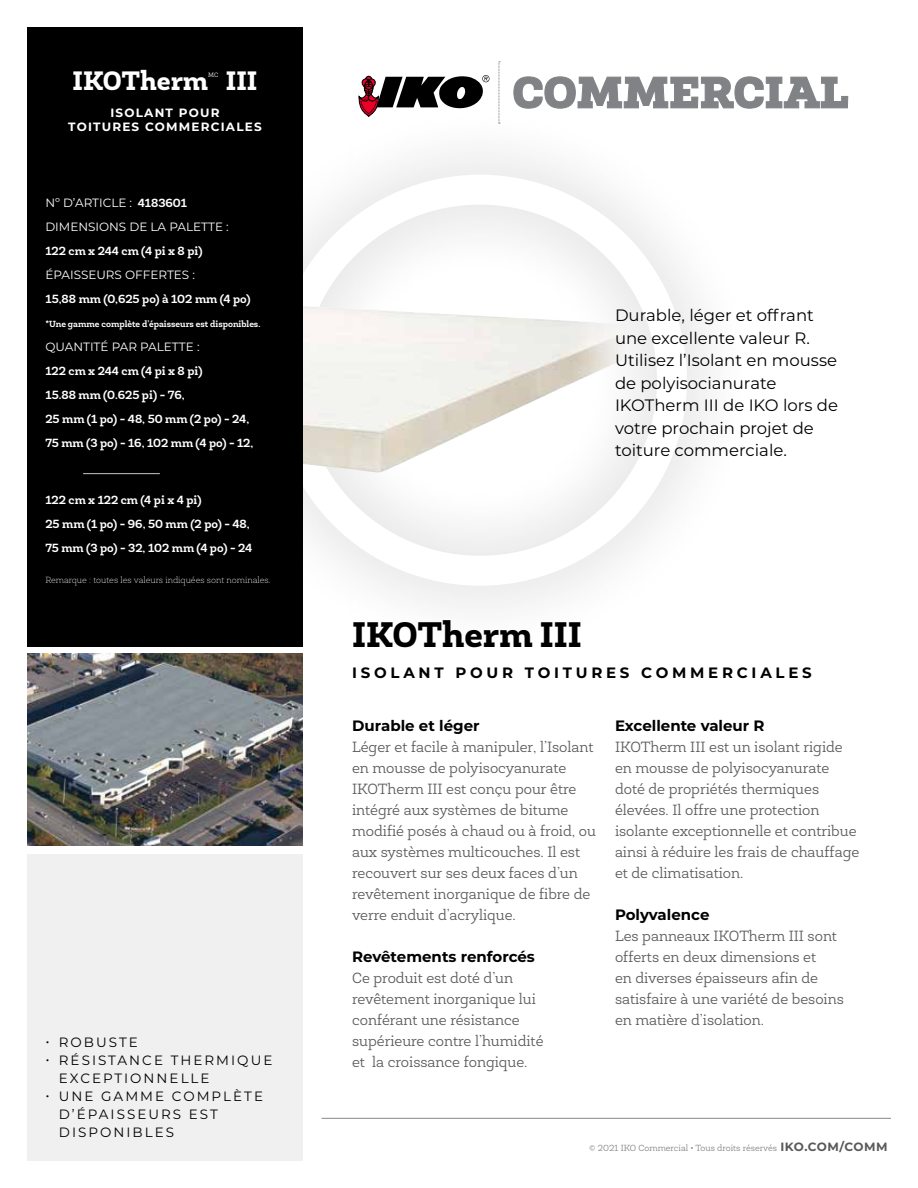
<style>
.page{position:relative;width:918px;height:1188px;background:#fff}
.page>*{position:absolute;margin:0;border:0;box-sizing:border-box;transform-origin:0 0}
.Header_1{font:800 36px "Newslab";color:#000}
.Product_Name{font:800 27px "Newslab";color:#fff}
.Highlight_option_For{font:16.5px/22.5px "Montserrat";color:#000}
.BodyText{font:300 15px/21px "Newslab";color:#58595b}
.Sub-Heads{font:700 15px "Montserrat";color:#000}
.Header_2{font:700 15px "Montserrat";letter-spacing:.25em;color:#000}
.t1{font:13.5px/18px "Montserrat";letter-spacing:.15em;color:#000}
.Specs-GreyWhite{font:700 12px/24px "Newslab";color:#fff}
.Specs-GreyWhite-2{font:12px/24px "Montserrat";color:#fff}
.Product_Description{font:700 12px/13.5px "Montserrat";letter-spacing:.1em;color:#fff;text-align:center}
.t2{font:700 12px "Montserrat";letter-spacing:.04em;color:#58595b}
.Disclaimer_-_White{font:100 9px "Newslab";color:#fff}
.Disclaimer_-_White-2{font:700 9px "Newslab";color:#fff}
.Copyright{font:300 9px "Newslab";color:#808285}
.Product_Name-2{font:300 6.3px "Newslab";color:#fff}
.s1{font-family:"Newslab";font-weight:700}
</style>
<div class="page">
<div style="left:205px;top:107px;width:550px;height:547px;background:#000;opacity:.5"></div>
<div style="left:273px;top:175px;width:414px;height:411px;border:30px solid #fff;border-radius:50%"></div>
<svg style="left:513px;top:76px;width:336px;height:33px"></svg>
<svg style="left:358px;top:75px;width:131px;height:43px"></svg>
<svg style="left:499px;top:62px;width:1px;height:62px"></svg>
<div style="left:27px;top:27px;width:276px;height:619px;background:#000"></div>
<div style="left:27px;top:854px;width:276px;height:307px;background:#f0f0f1"></div>
<hr style="left:322px;top:1118px;width:569px;height:1px;background:#939598">
<img style="left:27px;top:654px;width:276px;height:192px">
<img style="left:303px;top:306px;width:329px;height:167px">
<hr style="left:83px;top:473px;width:77px;height:1px;background:#afb1b4">
<p class="Product_Name" style="left:73px;top:64px;width:137px">IKOTherm</p>
<p class="Product_Name-2" style="left:208px;top:71px;width:12px">MC</p>
<p class="Product_Name" style="left:226px;top:64px;width:33px">III</p>
<p class="Product_Description" style="left:68px;top:105px;width:195px">ISOLANT POUR<br>TOITURES COMMERCIALES</p>
<p class="Specs-GreyWhite-2" style="left:45px;top:191px;width:143px">Nº D’ARTICLE : <span class="s1">4183601</span></p>
<p class="Specs-GreyWhite-2" style="left:45px;top:215px;width:185px">DIMENSIONS DE LA PALETTE :<br><span class="s1">122 cm x 244 cm (4 pi x 8 pi)</span></p>
<p class="Specs-GreyWhite-2" style="left:45px;top:263px;width:151px">ÉPAISSEURS OFFERTES :</p>
<p class="Specs-GreyWhite" style="left:45px;top:287px;width:207px">15,88 mm (0,625 po) à 102 mm (4 po)</p>
<p class="Disclaimer_-_White-2" style="left:45px;top:318px;width:217px">*Une gamme complète d’épaisseurs est disponibles.</p>
<p class="Specs-GreyWhite-2" style="left:45px;top:335px;width:156px">QUANTITÉ PAR PALETTE :</p>
<p class="Specs-GreyWhite" style="left:45px;top:359px;width:159px">122 cm x 244 cm (4 pi x 8 pi)</p>
<p class="Specs-GreyWhite" style="left:45px;top:383px;width:210px">15.88 mm (0.625 pi) - 76,<br>25 mm (1 po) - 48, 50 mm (2 po) - 24,<br>75 mm (3 po) - 16, 102 mm (4 po) - 12,</p>
<p class="Specs-GreyWhite" style="left:45px;top:488px;width:158px">122 cm x 122 cm (4 pi x 4 pi)</p>
<p class="Specs-GreyWhite" style="left:45px;top:512px;width:206px">25 mm (1 po) - 96, 50 mm (2 po) - 48,</p>
<p class="Specs-GreyWhite" style="left:45px;top:536px;width:209px">75 mm (3 po) - 32, 102 mm (4 po) - 24</p>
<p class="Disclaimer_-_White" style="left:45px;top:574px;width:227px">Remarque : toutes les valeurs indiquées sont nominales.</p>
<p class="t1" style="left:45px;top:1033px;width:94px">• ROBUSTE</p>
<p class="t1" style="left:59px;top:1051px;width:215px;text-indent:-14px">• RÉSISTANCE THERMIQUE<br>EXCEPTIONNELLE</p>
<p class="t1" style="left:59px;top:1087px;width:206px;text-indent:-14px">• UNE GAMME COMPLÈTE<br>D’ÉPAISSEURS EST<br>DISPONIBLES</p>
<p class="Highlight_option_For" style="left:615px;top:303px;width:225px">Durable, léger et offrant une excellente valeur R.<br>Utilisez l’Isolant en mousse de polyisocianurate<br>IKOTherm III de IKO lors de votre prochain projet de toiture commerciale.</p>
<p class="Header_1" style="left:352px;top:611px;width:231px">IKOTherm III</p>
<p class="Header_2" style="left:352px;top:662px;width:461px">ISOLANT POUR TOITURES COMMERCIALES</p>
<p class="Sub-Heads" style="left:352px;top:714px;width:129px">Durable et léger</p>
<p class="BodyText" style="left:352px;top:736px;width:245px">Léger et facile à manipuler, l’Isolant en mousse de polyisocyanurate<br>IKOTherm III est conçu pour être intégré aux systèmes de bitume modifié posés à chaud ou à froid, ou aux systèmes multicouches. Il est recouvert sur ses deux faces d’un revêtement inorganique de fibre de verre enduit d’acrylique.</p>
<p class="Sub-Heads" style="left:352px;top:945px;width:184px">Revêtements renforcés</p>
<p class="BodyText" style="left:352px;top:967px;width:193px">Ce produit est doté d’un revêtement inorganique lui conférant une résistance supérieure contre l’humidité et la croissance fongique.</p>
<p class="Sub-Heads" style="left:615px;top:714px;width:151px">Excellente valeur R</p>
<p class="BodyText" style="left:615px;top:736px;width:246px">IKOTherm III est un isolant rigide en mousse de polyisocyanurate doté de propriétés thermiques élevées. Il offre une protection isolante exceptionnelle et contribue ainsi à réduire les frais de chauffage et de climatisation.</p>
<p class="Sub-Heads" style="left:615px;top:903px;width:96px">Polyvalence</p>
<p class="BodyText" style="left:615px;top:925px;width:230px">Les panneaux IKOTherm III sont offerts en deux dimensions et<br>en diverses épaisseurs afin de satisfaire à une variété de besoins en matière d’isolation.</p>
<p class="t2" style="left:780px;top:1138px;width:109px">IKO.COM/COMM</p>
<p class="Copyright" style="left:589px;top:1142px;width:189px">© 2021 IKO Commercial • Tous droits réservés</p>
</div>
